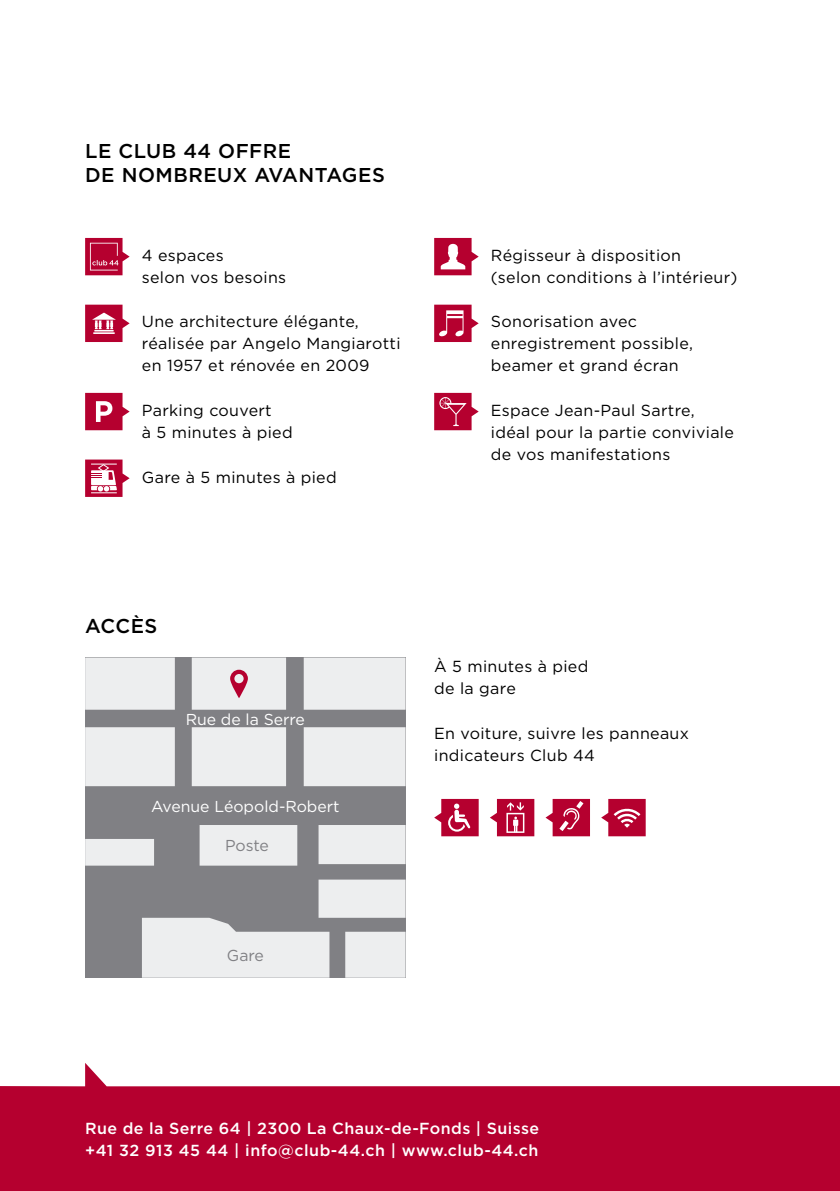
<style>
.page{position:relative;width:840px;height:1191px;background:#fff}
.page>*{position:absolute;margin:0;border:0;box-sizing:border-box;transform-origin:0 0}
.t1{font:500 20px/24px "Gotham";letter-spacing:.025em;color:#000}
.t2{font:16px/22px "Gotham";letter-spacing:.02em;color:#000}
.t3{font:500 16px/22px "Gotham";letter-spacing:.025em;color:#fff}
.t4{font:15.8px "Gotham";color:#fff}
.t5{font:15.8px "Gotham";letter-spacing:-.005em;color:#808084}
</style>
<div class="page">
<svg style="left:0;top:1063px;width:839px;height:128px;fill:#b5002f"></svg>
<svg style="left:85px;top:657px;width:320px;height:320px;background:#bbbcbe"></svg>
<svg style="left:230px;top:669px;width:18px;height:29px"></svg>
<svg style="left:490px;top:799px;width:44px;height:37px"></svg>
<svg style="left:545px;top:799px;width:44px;height:37px"></svg>
<svg style="left:601px;top:799px;width:44px;height:37px"></svg>
<svg style="left:434px;top:799px;width:44px;height:37px"></svg>
<svg style="left:85px;top:238px;width:44px;height:37px;background:#c4355a"></svg>
<svg style="left:85px;top:305px;width:44px;height:37px"></svg>
<hr style="left:93px;top:332px;width:22px;height:2px;background:#fff">
<svg style="left:85px;top:459px;width:44px;height:38px"></svg>
<svg style="left:85px;top:393px;width:44px;height:37px"></svg>
<svg style="left:434px;top:305px;width:44px;height:37px"></svg>
<svg style="left:434px;top:393px;width:44px;height:37px;background:#c43459"></svg>
<svg style="left:434px;top:238px;width:44px;height:37px"></svg>
<p class="t1" style="left:85px;top:139px;width:301px">LE CLUB 44 OFFRE<br>DE NOMBREUX AVANTAGES</p>
<p class="t2" style="left:142px;top:244px;width:146px">4 espaces<br>selon vos besoins</p>
<p class="t2" style="left:142px;top:311px;width:260px">Une architecture élégante, réalisée par Angelo Mangiarotti en 1957 et rénovée en 2009</p>
<p class="t2" style="left:142px;top:399px;width:152px">Parking couvert<br>à 5 minutes à pied</p>
<p class="t2" style="left:142px;top:466px;width:196px">Gare à 5 minutes à pied</p>
<p class="t2" style="left:490px;top:244px;width:248px">Régisseur à disposition<br>(selon conditions à l’intérieur)</p>
<p class="t2" style="left:490px;top:311px;width:203px">Sonorisation avec enregistrement possible, beamer et grand écran</p>
<p class="t2" style="left:490px;top:399px;width:244px">Espace Jean-Paul Sartre, idéal pour la partie conviviale de vos manifestations</p>
<p class="t1" style="left:85px;top:614px;width:74px">ACCÈS</p>
<p class="t4" style="left:185px;top:712px;width:121px">Rue de la Serre</p>
<p class="t4" style="left:151px;top:799px;width:190px">Avenue Léopold-Robert</p>
<p class="t5" style="left:225px;top:838px;width:45px">Poste</p>
<p class="t5" style="left:227px;top:948px;width:39px">Gare</p>
<p class="t2" style="left:434px;top:655px;width:156px">À 5 minutes à pied de la gare</p>
<p class="t2" style="left:434px;top:722px;width:256px">En voiture, suivre les panneaux indicateurs Club 44</p>
<p class="t3" style="left:85px;top:1117px;width:455px">Rue de la Serre 64 | 2300 La Chaux-de-Fonds | Suisse +41 32 913 45 44 | info@club-44.ch | www.club-44.ch</p>
</div>
